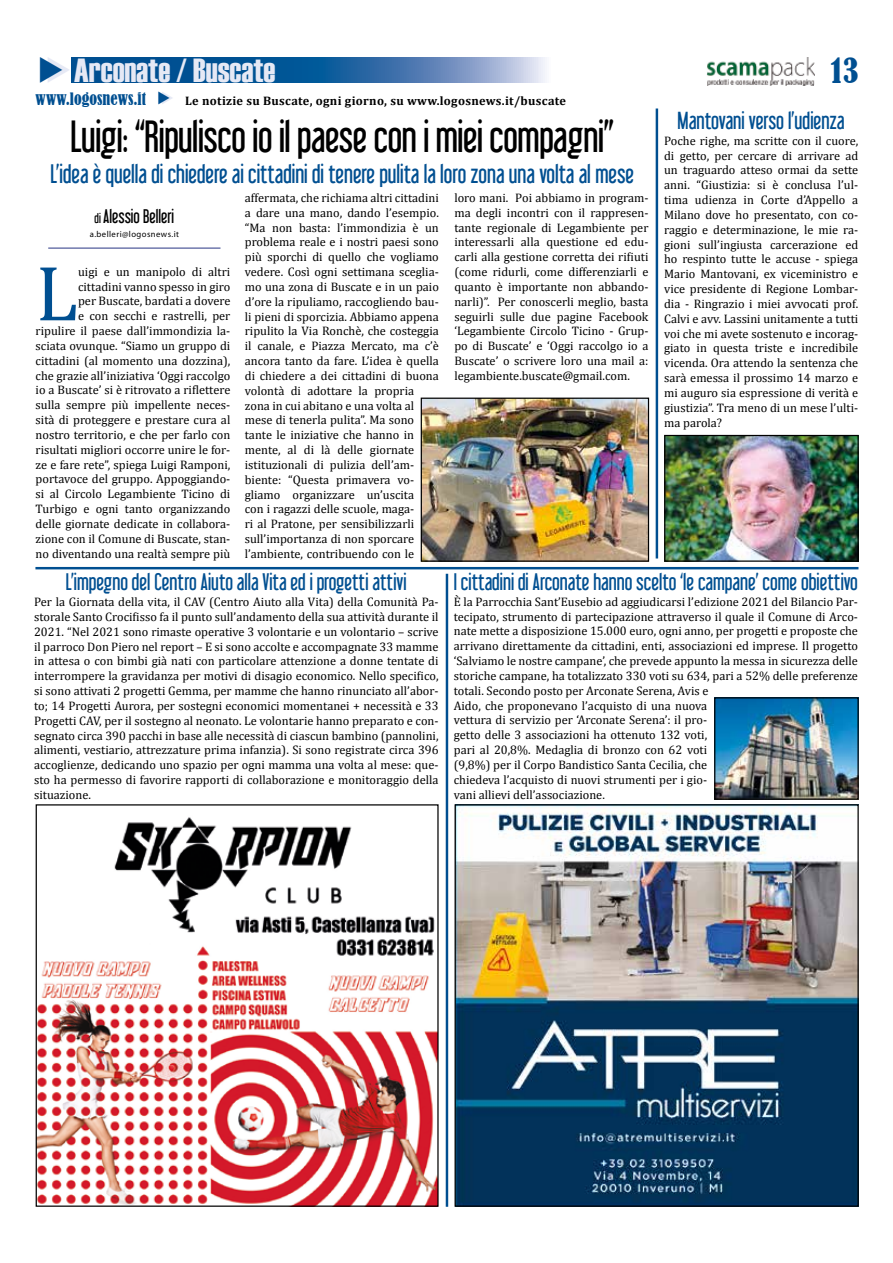
<style>
.page{position:relative;width:893px;height:1263px;background:#fff}
.page>*{position:absolute;margin:0;border:0;box-sizing:border-box;transform-origin:0 0}
.t1{font:79.05px "Cambria";color:#004f91}
.t2{font:39.6px "Libel Suit";letter-spacing:-.01em;color:#000}
.t3{font:33.3px "Haettenschweiler";color:#e6e9f5}
.t4{font:condensed 32.1px "Bernard";color:#004f91}
.t5{font:23.55px "Libel Suit";color:#004f91}
.t6{font:21.6px "Libel Suit";color:#004f91}
.t7{font:21px "Libel Suit";color:#004f91}
.t8{font:17.25px "Libel Suit";color:#000}
.t9{font:condensed 16.05px "Bernard";color:#004f91}
.t10{font:12.3px/14.9px "Cambria";color:#000;text-align:justify}
.t11{font:700 12.3px "Cambria";letter-spacing:.025em;color:#000}
.t12{font:8.7px "Myriad Pro";letter-spacing:.05em;color:#000}
.s1{font-size:12.3px}
</style>
<div class="page">
<img style="left:423px;top:400px;width:224px;height:160px">
<div style="left:421px;top:398px;width:228px;height:164px;border:1px solid #000"></div>
<hr style="left:446px;top:574px;width:2px;height:633px;background:#004f91">
<hr style="left:656px;top:109px;width:2px;height:449px;background:#004f91">
<hr style="left:35px;top:567px;width:823px;height:2px;background:#004f91">
<img style="left:457px;top:806px;width:400px;height:399px">
<img style="left:38px;top:817px;width:399px;height:388px">
<img style="left:666px;top:437px;width:191px;height:123px">
<div style="left:664px;top:435px;width:195px;height:127px;border:1px solid #000"></div>
<img style="left:716px;top:699px;width:141px;height:99px">
<div style="left:714px;top:697px;width:145px;height:103px;border:1px solid #000"></div>
<svg style="left:72px;top:57px;width:473px;height:26px;background:#316ea7"></svg>
<hr style="left:48px;top:248px;width:172px;height:1px;background:#283583">
<img style="left:706px;top:58px;width:108px;height:27px">
<h3 class="t3" style="left:74px;top:51px;width:203px">Arconate / Buscate</h3>
<h3 class="t4" style="left:831px;top:52px;width:29px">13</h3>
<h3 class="t9" style="left:36px;top:89px;width:112px">www.logosnews.it</h3>
<p class="t11" style="left:185px;top:92px;width:383px">Le notizie su Buscate, ogni giorno, su www.logosnews.it/buscate</p>
<h2 class="t2" style="left:70px;top:113px;width:545px">Luigi: “Ripulisco io il paese con i miei compagni”</h2>
<h3 class="t5" style="left:50px;top:160px;width:585px">L’idea è quella di chiedere ai cittadini di tenere pulita la loro zona una volta al mese</h3>
<h3 class="t8" style="left:95px;top:206px;width:81px"><span class="s1">di</span> Alessio Belleri</h3>
<p class="t12" style="left:90px;top:228px;width:91px">a.belleri@logosnews.it</p>
<p class="t10" style="left:36px;top:264px;width:196px;text-align:right">uigi e un manipolo di altri cittadini vanno spesso in giro<br>per Buscate, bardati a dovere<br>e con secchi e rastrelli, per ripulire il paese dall’immondizia la&shy;sciata ovunque. “Siamo un gruppo di cittadini (al momento una dozzina), che grazie all’iniziativa ‘Oggi raccolgo io a Buscate’ si è ritrovato a riflettere sulla sempre più impellente neces&shy;sità di proteggere e prestare cura al nostro territorio, e che per farlo con risultati migliori occorre unire le for&shy;ze e fare rete”, spiega Luigi Ramponi, portavoce del gruppo. Appoggiando&shy;si al Circolo Legambiente Ticino di Turbigo e ogni tanto organizzando delle giornate dedicate in collabora&shy;zione con il Comune di Buscate, stan&shy;no diventando una realtà sempre più</p>
<h1 class="t1" style="left:36px;top:247px;width:44px">L</h1>
<p class="t10" style="left:245px;top:190px;width:196px;text-align:left">affermata, che richiama altri cittadini a dare una mano, dando l’esempio. “Ma non basta: l’immondizia è un problema reale e i nostri paesi sono più sporchi di quello che vogliamo vedere. Così ogni settimana sceglia&shy;mo una zona di Buscate e in un paio d’ore la ripuliamo, raccogliendo bau&shy;li pieni di sporcizia. Abbiamo appena ripulito la Via Ronchè, che costeggia il canale, e Piazza Mercato, ma c’è ancora tanto da fare. L’idea è quella di chiedere a dei cittadini di buona volontà di adottare la propria zona in cui abitano e una volta al mese di tenerla pulita”. Ma sono tante le iniziative che hanno in mente, al di là delle giornate istituzionali di pulizia dell’am&shy;biente: “Questa primavera vo&shy;gliamo organizzare un’uscita<br>con i ragazzi delle scuole, maga-<br>ri al Pratone, per sensibilizzarli sull’importanza di non sporcare l’ambiente, contribuendo con le</p>
<p class="t10" style="left:454px;top:190px;width:196px">loro mani. Poi abbiamo in program&shy;ma degli incontri con il rappresen&shy;tante regionale di Legambiente per interessarli alla questione ed edu&shy;carli alla gestione corretta dei rifiuti (come ridurli, come differenziarli e quanto è importante non abbando&shy;narli)”. Per conoscerli meglio, basta seguirli sulle due pagine Facebook ‘Legambiente Circolo Ticino - Grup&shy;po di Buscate’ e ‘Oggi raccolgo io a Buscate’ o scrivere loro una mail a: legambiente.buscate@gmail.com.</p>
<h3 class="t6" style="left:678px;top:108px;width:169px">Mantovani verso l’udienza</h3>
<p class="t10" style="left:664px;top:133px;width:196px">Poche righe, ma scritte con il cuore, di getto, per cercare di arrivare ad un traguardo atteso ormai da sette anni. “Giustizia: si è conclusa l’ul&shy;tima udienza in Corte d’Appello a Milano dove ho presentato, con co&shy;raggio e determinazione, le mie ra&shy;gioni sull’ingiusta carcerazione ed ho respinto tutte le accuse - spiega Mario Mantovani, ex viceministro e vice presidente di Regione Lombar&shy;dia - Ringrazio i miei avvocati prof.<br>Calvi e avv. Lassini unitamente a tutti voi che mi avete sostenuto e incorag&shy;giato in questa triste e incredibile vicenda. Ora attendo la sentenza che sarà emessa il prossimo 14 marzo e mi auguro sia espressione di verità e giustizia”. Tra meno di un mese l’ulti&shy;ma parola?</p>
<h3 class="t7" style="left:66px;top:570px;width:342px">L’impegno del Centro Aiuto alla Vita ed i progetti attivi</h3>
<p class="t10" style="left:34px;top:594px;width:406px">Per la Giornata della vita, il CAV (Centro Aiuto alla Vita) della Comunità Pa&shy;storale Santo Crocifisso fa il punto sull’andamento della sua attività durante il 2021. “Nel 2021 sono rimaste operative 3 volontarie e un volontario – scrive il parroco Don Piero nel report – E si sono accolte e accompagnate 33 mamme in attesa o con bimbi già nati con particolare attenzione a donne tentate di interrompere la gravidanza per motivi di disagio economico. Nello specifico, si sono attivati 2 progetti Gemma, per mamme che hanno rinunciato all’abor&shy;to; 14 Progetti Aurora, per sostegni economici momentanei + necessità e 33<br>Progetti CAV, per il sostegno al neonato. Le volontarie hanno preparato e con&shy;segnato circa 390 pacchi in base alle necessità di ciascun bambino (pannolini, alimenti, vestiario, attrezzature prima infanzia). Si sono registrate circa 396 accoglienze, dedicando uno spazio per ogni mamma una volta al mese: que&shy;sto ha permesso di favorire rapporti di collaborazione e monitoraggio della situazione.</p>
<h3 class="t7" style="left:454px;top:569px;width:406px">I cittadini di Arconate hanno scelto ‘le campane’ come obiettivo</h3>
<p class="t10" style="left:454px;top:594px;width:406px;text-align:left">È la Parrocchia Sant’Eusebio ad aggiudicarsi l’edizione 2021 del Bilancio Par&shy;tecipato, strumento di partecipazione attraverso il quale il Comune di Arco&shy;nate mette a disposizione 15.000 euro, ogni anno, per progetti e proposte che arrivano direttamente da cittadini, enti, associazioni ed imprese. Il progetto ‘Salviamo le nostre campane’, che prevede appunto la messa in sicurezza delle storiche campane, ha totalizzato 330 voti su 634, pari a 52% delle preferenze totali. Secondo posto per Arconate Serena, Avis e<br>Aido, che proponevano l’acquisto di una nuova<br>vettura di servizio per ‘Arconate Serena’: il pro-<br>getto delle 3 associazioni ha ottenuto 132 voti,<br>pari al 20,8%. Medaglia di bronzo con 62 voti<br>(9,8%) per il Corpo Bandistico Santa Cecilia, che<br>chiedeva l’acquisto di nuovi strumenti per i gio-<br>vani allievi dell’associazione.</p>
</div>
